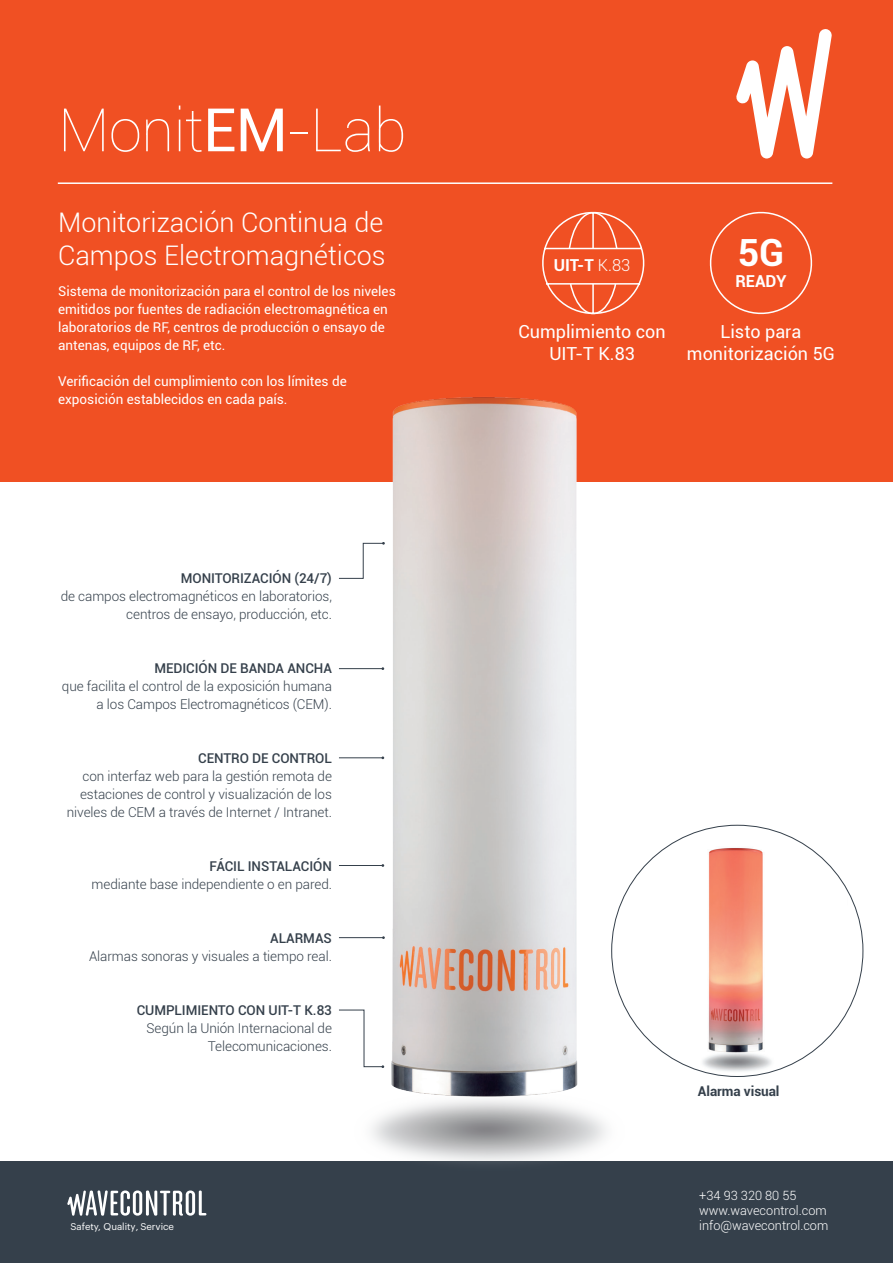
<style>
.page{position:relative;width:893px;height:1263px;background:#fff}
.page>*{position:absolute;margin:0;border:0;box-sizing:border-box;transform-origin:0 0}
.t1{font:100 60px "Roboto";letter-spacing:-.01em;color:#fff}
.t2{font:700 37.5px "Roboto";color:#fff}
.t3{font:300 27px/33px "Roboto";color:#fff}
.t4{font:18px/21.6px "Roboto";color:#fff;text-align:center}
.t5{font:700 16.5px "Roboto";color:#fff}
.t6{font:300 13.5px/18px "Roboto";letter-spacing:-.005em;color:#35404b;text-align:right}
.t7{font:13.5px/18px "Roboto";color:#fff}
.t8{font:500 13.5px "Roboto";letter-spacing:-.005em;color:#35404b}
.t9{font:700 13.5px "Roboto";letter-spacing:-.005em;color:#35404b}
.t10{font:300 12.75px/15px "Roboto";color:#fff}
.t11{font:9.6px "Graphik";color:#fff}
.s1{font-weight:400}
.s2{font-weight:300}
</style>
<div class="page">
<div style="left:0;top:0;width:893px;height:482px;background:#f05023"></div>
<div style="left:0;top:1161px;width:893px;height:102px;background:#35404b"></div>
<svg style="left:67px;top:1190px;width:139px;height:26px"></svg>
<svg style="left:736px;top:29px;width:96px;height:130px"></svg>
<hr style="left:58px;top:182px;width:774px;height:2px;background:#fff">
<svg style="left:542px;top:211px;width:103px;height:104px"></svg>
<svg style="left:709px;top:211px;width:104px;height:104px"></svg>
<img style="left:339px;top:397px;width:523px;height:766px">
<div style="left:612px;top:825px;width:251px;height:251px;background:#fff;border-radius:50%"></div>
<img style="left:630px;top:825px;width:218px;height:251px">
<hr style="left:339px;top:668px;width:44px;height:1px;background:#35404b">
<hr style="left:339px;top:757px;width:44px;height:1px;background:#35404b">
<hr style="left:339px;top:865px;width:44px;height:1px;background:#35404b">
<hr style="left:339px;top:937px;width:44px;height:1px;background:#35404b">
<svg style="left:339px;top:542px;width:46px;height:37px"></svg>
<svg style="left:339px;top:1009px;width:45px;height:59px"></svg>
<p class="t1" style="left:58px;top:88px;width:350px">Monit<span class="s1">EM</span>-Lab</p>
<p class="t3" style="left:58px;top:205px;width:329px">Monitorización Continua de<br>Campos Electromagnéticos</p>
<p class="t7" style="left:58px;top:282px;width:339px">Sistema de monitorización para el control de los niveles emitidos por fuentes de radiación electromagnética en laboratorios de RF, centros de producción o ensayo de antenas, equipos de RF, etc.</p>
<p class="t7" style="left:58px;top:372px;width:290px">Verificación del cumplimiento con los límites de exposición establecidos en cada país.</p>
<p class="t8" style="left:181px;top:569px;width:153px">MONITORIZACIÓN (24/7)</p>
<p class="t6" style="left:61px;top:587px;width:273px">de campos electromagnéticos en laboratorios, centros de ensayo, producción, etc.</p>
<p class="t8" style="left:154px;top:659px;width:179px">MEDICIÓN DE BANDA ANCHA</p>
<p class="t6" style="left:62px;top:677px;width:272px">que facilita el control de la exposición humana a los Campos Electromagnéticos (CEM).</p>
<p class="t8" style="left:198px;top:749px;width:135px">CENTRO DE CONTROL</p>
<p class="t6" style="left:67px;top:767px;width:267px">con interfaz web para la gestión remota de estaciones de control y visualización de los niveles de CEM a través de Internet / Intranet.</p>
<p class="t8" style="left:209px;top:857px;width:124px">FÁCIL INSTALACIÓN</p>
<p class="t6" style="left:92px;top:875px;width:242px">mediante base independiente o en pared.</p>
<p class="t8" style="left:270px;top:929px;width:63px">ALARMAS</p>
<p class="t6" style="left:89px;top:947px;width:244px">Alarmas sonoras y visuales a tiempo real.</p>
<p class="t8" style="left:137px;top:1001px;width:197px">CUMPLIMIENTO CON UIT-T K.83</p>
<p class="t6" style="left:146px;top:1019px;width:187px">Según la Unión Internacional de<br>Telecomunicaciones.</p>
<p class="t11" style="left:70px;top:1219px;width:105px">Safety, Quality, Service</p>
<p class="t5" style="left:554px;top:254px;width:78px">UIT-T <span class="s2">K.83</span></p>
<p class="t2" style="left:738px;top:227px;width:48px">5G</p>
<p class="t5" style="left:735px;top:269px;width:53px">READY</p>
<p class="t4" style="left:518px;top:320px;width:149px">Cumplimiento con<br>UIT-T K.83</p>
<p class="t4" style="left:687px;top:320px;width:149px">Listo para monitorización 5G</p>
<p class="t9" style="left:698px;top:1082px;width:83px">Alarma visual</p>
<p class="t10" style="left:699px;top:1187px;width:131px">+34 93 320 80 55 www.wavecontrol.com info@wavecontrol.com</p>
</div>
